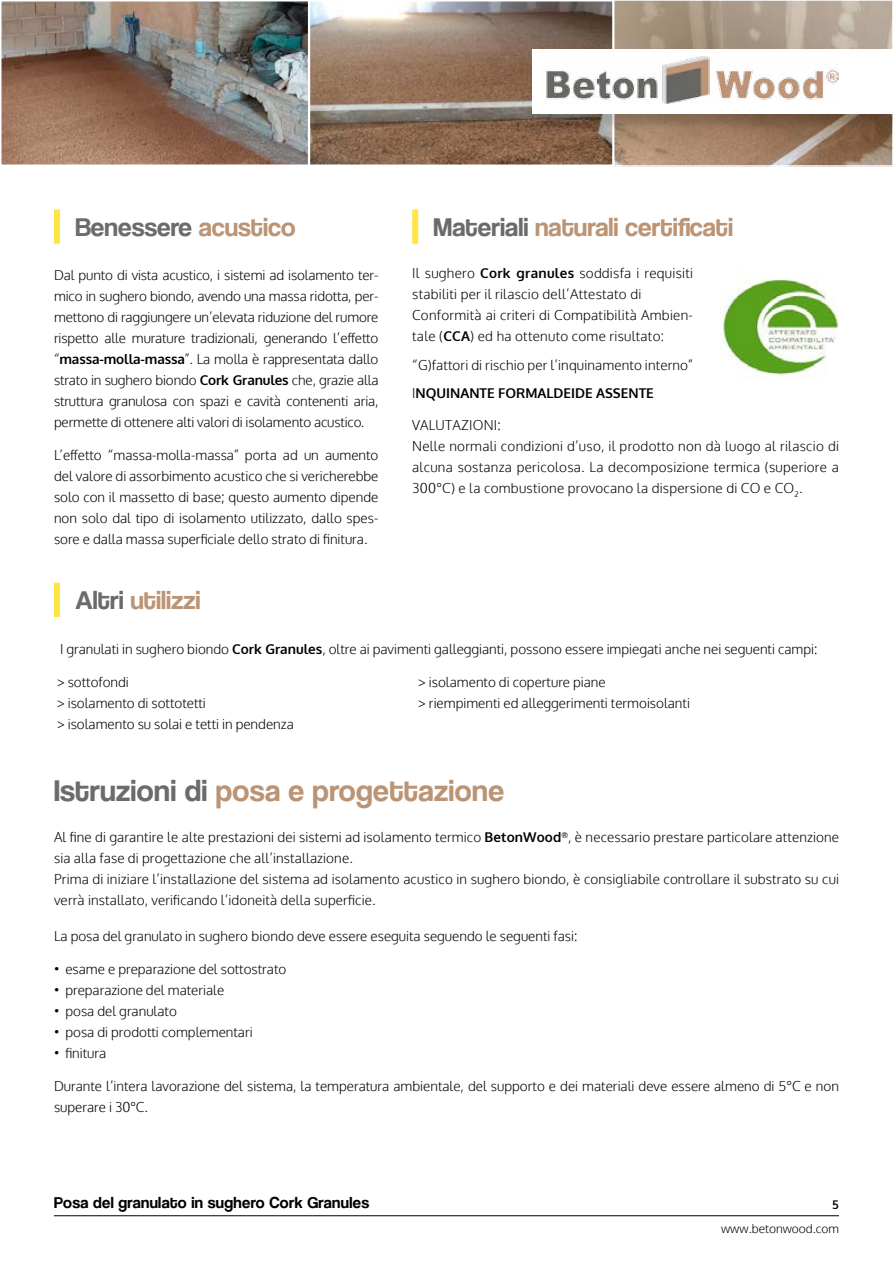
<style>
.page{position:relative;width:893px;height:1263px;background:#fff}
.page>*{position:absolute;margin:0;border:0;box-sizing:border-box;transform-origin:0 0}
.t1{font:31.5px "Coolvetica Rg";letter-spacing:.01em;color:#ba9475}
.t2{font:27px "Coolvetica Rg";color:#ba9475}
.t3{font:27px "Coolvetica Rg";color:#6b6b6e}
.t4{font:16.5px "Coolvetica Rg";letter-spacing:.02em;color:#000}
.t5{font:300 13.5px/21px "Oxygen";letter-spacing:.01em;color:#000}
.t6{font:300 12px "Oxygen";color:#000}
.t7{font:700 12px "Oxygen";color:#000}
.s1{color:#ba9475}
.s2{font-weight:700}
.s3{color:#6b6b6e}
</style>
<div class="page">
<hr style="left:54px;top:1215px;width:785px;height:1px;background:#000">
<img style="left:312px;top:3px;width:578px;height:161px">
<div style="left:613px;top:0;width:280px;height:167px;border:2px solid #fff"></div>
<img style="left:3px;top:3px;width:303px;height:160px">
<div style="left:0;top:0;width:309px;height:166px;border:2px solid #fff"></div>
<div style="left:309px;top:0;width:305px;height:166px;border:2px solid #fff"></div>
<div style="left:535px;top:52px;width:358px;height:81px;background:#000;opacity:.15"></div>
<div style="left:533px;top:49px;width:360px;height:64px;background:#fff"></div>
<img style="left:545px;top:57px;width:294px;height:46px">
<div style="left:54px;top:210px;width:6px;height:34px;background:#fee542"></div>
<img style="left:722px;top:270px;width:117px;height:108px">
<div style="left:412px;top:210px;width:6px;height:34px;background:#fee542"></div>
<div style="left:54px;top:583px;width:6px;height:34px;background:#fee542"></div>
<h2 class="t3" style="left:75px;top:211px;width:222px">Benessere <span class="s1">acustico</span></h2>
<p class="t5" style="left:54px;top:265px;width:326px;text-align:justify">Dal punto di vista acustico, i sistemi ad isolamento ter&shy;mico in sughero biondo, avendo una massa ridotta, per&shy;mettono di raggiungere un’elevata riduzione del rumore rispetto alle murature tradizionali, generando l’effetto “<span class="s2">massa-molla-massa</span>”. La molla è rappresentata dallo strato in sughero biondo <span class="s2">Cork Granules</span> che, grazie alla struttura granulosa con spazi e cavità contenenti aria, permette di ottenere alti valori di isolamento acustico.</p>
<p class="t5" style="left:54px;top:445px;width:326px;text-align:justify">L’effetto “massa-molla-massa” porta ad un aumento del valore di assorbimento acustico che si vericherebbe solo con il massetto di base; questo aumento dipende non solo dal tipo di isolamento utilizzato, dallo spes&shy;sore e dalla massa superficiale dello strato di finitura.</p>
<h2 class="t2" style="left:75px;top:584px;width:127px"><span class="s3">Altri</span> utilizzi</h2>
<h2 class="t2" style="left:434px;top:211px;width:301px"><span class="s3">Materiali</span> naturali certificati</h2>
<p class="t5" style="left:412px;top:263px;width:282px">Il sughero <span class="s2">Cork granules</span> soddisfa i requisiti stabiliti per il rilascio dell’Attestato di Conformità ai criteri di Compatibilità Ambien&shy;tale (<span class="s2">CCA</span>) ed ha ottenuto come risultato:</p>
<p class="t5" style="left:412px;top:351px;width:282px;line-height:28.5px">“G)fattori di rischio per l’inquinamento interno”<br>I<span class="s2">NQUINANTE FORMALDEIDE ASSENTE</span></p>
<p class="t5" style="left:412px;top:415px;width:428px">VALUTAZION I:<br>Nelle normali condizioni d’uso, il prodotto non dà luogo al rilascio di alcuna sostanza pericolosa. La decomposizione termica (superiore a 300°C) e la combustione provocano la dispersione di CO e CO <sub>2</sub>.</p>
<p class="t5" style="left:60px;top:639px;width:759px">I granulati in sughero biondo <span class="s2">Cork Granules</span>, oltre ai pavimenti galleggianti, possono essere impiegati anche nei seguenti campi:</p>
<p class="t5" style="left:57px;top:672px;width:238px">&gt; sottofondi<br>&gt; isolamento di sottotetti<br>&gt; isolamento su solai e tetti in pendenza</p>
<p class="t5" style="left:418px;top:672px;width:273px">&gt; isolamento di coperture piane<br>&gt; riempimenti ed alleggerimenti termoisolanti</p>
<h1 class="t1" style="left:54px;top:772px;width:452px"><span class="s3">Istruzioni di</span> posa e progettazione</h1>
<p class="t5" style="left:54px;top:827px;width:786px">Al fine di garantire le alte prestazioni dei sistemi ad isolamento termico <span class="s2">BetonWood</span><sup>®</sup>, è necessario prestare particolare attenzione sia alla fase di progettazione che all’installazione.<br>Prima di iniziare l’installazione del sistema ad isolamento acustico in sughero biondo, è consigliabile controllare il substrato su cui verrà installato, verificando l’idoneità della superficie.</p>
<p class="t5" style="left:54px;top:926px;width:525px">La posa del granulato in sughero biondo deve essere eseguita seguendo le seguenti fasi:</p>
<p class="t5" style="left:54px;top:959px;width:234px">• esame e preparazione del sottostrato</p>
<p class="t5" style="left:54px;top:980px;width:172px">• preparazione del materiale</p>
<p class="t5" style="left:54px;top:1001px;width:124px">• posa del granulato</p>
<p class="t5" style="left:54px;top:1022px;width:200px">• posa di prodotti complementari</p>
<p class="t5" style="left:54px;top:1043px;width:54px">• finitura</p>
<p class="t5" style="left:54px;top:1076px;width:786px">Durante l’intera lavorazione del sistema, la temperatura ambientale, del supporto e dei materiali deve essere almeno di 5°C e non superare i 30°C.</p>
<p class="t4" style="left:54px;top:1193px;width:317px">Posa del granulato in sughero Cork Granules</p>
<p class="t7" style="left:832px;top:1197px;width:8px">5</p>
<p class="t6" style="left:721px;top:1221px;width:119px">www.betonwood.com</p>
</div>
